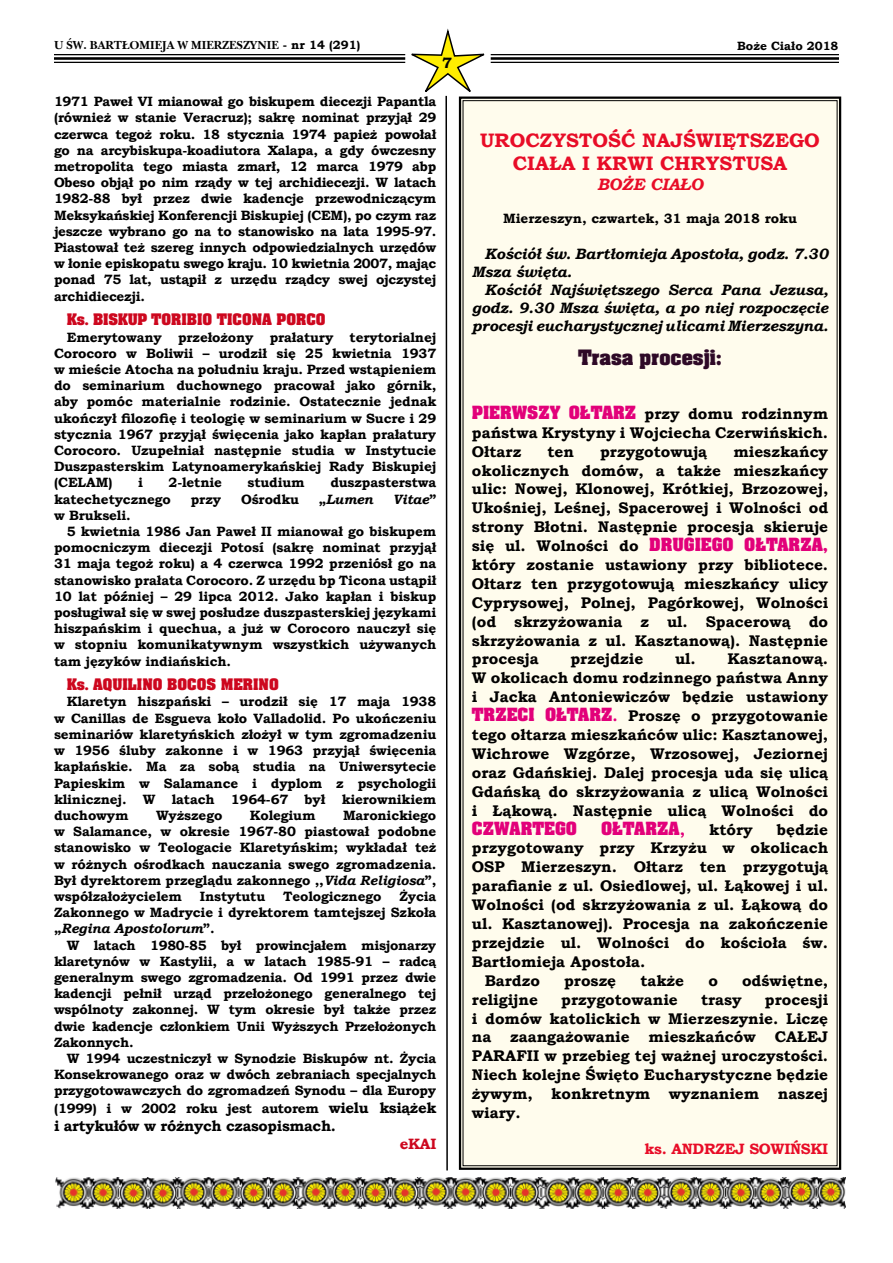
<style>
.page{position:relative;width:893px;height:1263px;background:#fff}
.page>*{position:absolute;margin:0;border:0;box-sizing:border-box;transform-origin:0 0}
.t1{font:700 19.5px/23.4px "Bookman Old Style";color:#e80c27;text-align:center}
.t2{font:700 18px "Aardvark";color:#2e0927}
.t3{font:italic 700 16.5px "Bookman Old Style";color:#e80c27}
.t4{font:700 15.45px/18.9px "Bookman Old Style";color:#000;text-align:justify}
.t5{font:700 15.45px "Aardvark";color:#e2007a}
.t6{font:italic 700 15px/18px "Bookman Old Style";letter-spacing:-.01em;color:#000}
.t7{font:700 15px "Bookman Old Style";letter-spacing:-.02em;color:#000}
.t8{font:700 15px "Bookman Old Style";letter-spacing:-.02em;color:#e80c27}
.t9{font:700 15px "Bookman Old Style";color:#cd071e}
.t10{font:700 13.5px/16.2px "Bookman Old Style";letter-spacing:-.01em;color:#000;text-align:justify}
.t11{font:700 13.5px "Aardvark";color:#cd071e}
.t12{font:italic 700 13.5px "Bookman Old Style";letter-spacing:-.01em;color:#000}
.t13{font:700 12px "Nebraska";color:#000}
.t14{font:700 12px "Bookman Old Style";color:#000}
.s1{font-family:"Bookman Old Style"}
.s2{font-style:normal}
.s3{font-style:italic}
.s4{font-size:15px}
.s5{font-family:"Aardvark";color:#e2007a}
.s6{color:#e2007a}
</style>
<div class="page">
<hr style="left:54px;top:54px;width:351px;height:1px;background:#000">
<hr style="left:54px;top:57px;width:351px;height:3px;background:#000">
<hr style="left:54px;top:62px;width:351px;height:1px;background:#000">
<hr style="left:491px;top:54px;width:348px;height:1px;background:#000">
<hr style="left:491px;top:57px;width:348px;height:3px;background:#000">
<hr style="left:491px;top:62px;width:348px;height:1px;background:#000">
<img style="left:55px;top:1178px;width:790px;height:30px">
<svg style="left:405px;top:28px;width:86px;height:1143px"></svg>
<div style="left:458px;top:95px;width:384px;height:1076px;background:#fffced"></div>
<p class="t13" style="left:54px;top:38px;width:308px">U ŒW. BART£OMIEJA W MIERZESZYNIE <span class="s1">- nr 14 (291)</span></p>
<p class="t14" style="left:737px;top:38px;width:103px">Boże Ciało 2018</p>
<p class="t7" style="left:442px;top:52px;width:11px">7</p>
<p class="t10" style="left:54px;top:93px;width:384px">1971 Paweł VI mianował go biskupem diecezji Papantla (również w stanie Veracruz); sakrę nominat przyjął 29 czerwca tegoż roku. 18 stycznia 1974 papież powołał go na arcybiskupa-koadiutora Xalapa, a gdy ówczesny metropolita tego miasta zmarł, 12 marca 1979 abp Obeso objął po nim rządy w tej archidiecezji. W latach 1982-88 był przez dwie kadencje przewodniczącym Meksykańskiej Konferencji Biskupiej (CEM), po czym raz jeszcze wybrano go na to stanowisko na lata 1995-97.<br>Piastował też szereg innych odpowiedzialnych urzędów w łonie episkopatu swego kraju. 10 kwietnia 2007, mając ponad 75 lat, ustąpił z urzędu rządcy swej ojczystej archidiecezji.</p>
<p class="t11" style="left:67px;top:310px;width:260px">Ks. BISKUP TORIBIO TICONA PORCO</p>
<p class="t10" style="left:54px;top:329px;width:384px;text-indent:13px">Emerytowany przełożony prałatury terytorialnej Corocoro w Boliwii – urodził się 25 kwietnia 1937 w mieście Atocha na południu kraju. Przed wstąpieniem do seminarium duchownego pracował jako górnik, aby pomóc materialnie rodzinie. Ostatecznie jednak ukończył filozofię i teologię w seminarium w Sucre i 29 stycznia 1967 przyjął święcenia jako kapłan prałatury Corocoro. Uzupełniał następnie studia w Instytucie Duszpasterskim Latynoamerykańskiej Rady Biskupiej (CELAM)</p>
<p class="t10" style="left:138px;top:474px;width:6px">i</p>
<p class="t10" style="left:169px;top:474px;width:55px">2-letnie</p>
<p class="t10" style="left:248px;top:474px;width:59px">studium</p>
<p class="t10" style="left:330px;top:474px;width:107px">duszpasterstwa</p>
<p class="t10" style="left:54px;top:491px;width:118px">katechetycznego</p>
<p class="t10" style="left:191px;top:491px;width:32px">przy</p>
<p class="t10" style="left:241px;top:491px;width:60px">Ośrodku</p>
<p class="t12" style="left:319px;top:489px;width:56px"><span class="s2">„</span>Lumen</p>
<p class="t12" style="left:393px;top:489px;width:45px">Vitae<span class="s2">”</span></p>
<p class="t10" style="left:54px;top:507px;width:78px">w Brukseli.</p>
<p class="t10" style="left:67px;top:523px;width:371px">5 kwietnia 1986 Jan Paweł II mianował go biskupem</p>
<p class="t10" style="left:54px;top:539px;width:384px">pomocniczym diecezji Potosí (sakrę nominat przyjął</p>
<p class="t10" style="left:54px;top:555px;width:384px">31 maja tegoż roku) a 4 czerwca 1992 przeniósł go na</p>
<p class="t10" style="left:54px;top:572px;width:384px">stanowisko prałata Corocoro. Z urzędu bp Ticona ustąpił</p>
<p class="t10" style="left:54px;top:588px;width:384px">10 lat później – 29 lipca 2012. Jako kapłan i biskup</p>
<p class="t10" style="left:54px;top:604px;width:384px">posługiwał się w swej posłudze duszpasterskiej językami</p>
<p class="t10" style="left:54px;top:620px;width:384px">hiszpańskim i quechua, a już w Corocoro nauczył się</p>
<p class="t10" style="left:54px;top:636px;width:384px">w stopniu komunikatywnym wszystkich używanych</p>
<p class="t10" style="left:54px;top:653px;width:178px">tam języków indiańskich.</p>
<p class="t11" style="left:67px;top:675px;width:213px">Ks. AQUILINO BOCOS MERINO</p>
<p class="t10" style="left:54px;top:694px;width:384px;text-indent:13px">Klaretyn hiszpański – urodził się 17 maja 1938 w Canillas de Esgueva koło Valladolid. Po ukończeniu seminariów klaretyńskich złożył w tym zgromadzeniu w 1956 śluby zakonne i w 1963 przyjął święcenia kapłańskie. Ma za sobą studia na Uniwersytecie Papieskim w Salamance i dyplom z psychologii klinicznej. W latach 1964-67 był kierownikiem duchowym</p>
<p class="t10" style="left:54px;top:807px;width:384px;text-indent:289px">Maronickiego w Salamance, w okresie 1967-80 piastował podobne stanowisko w Teologacie Klaretyńskim; wykładał też w różnych ośrodkach nauczania swego zgromadzenia.<br>Był dyrektorem przeglądu zakonnego ,,<span class="s3">Vida Religiosa</span>”, współzałożycielem</p>
<p class="t10" style="left:156px;top:807px;width:68px">Wyższego</p>
<p class="t10" style="left:250px;top:807px;width:67px">Kolegium</p>
<p class="t10" style="left:54px;top:888px;width:384px;text-indent:345px">Życia Zakonnego w Madrycie i dyrektorem tamtejszej Szkoła „<span class="s3">Regina Apostolorum</span>”.</p>
<p class="t10" style="left:54px;top:937px;width:384px;text-indent:13px">W latach 1980-85 był prowincjałem misjonarzy klaretynów w Kastylii, a w latach 1985-91 – radcą generalnym swego zgromadzenia. Od 1991 przez dwie kadencji pełnił urząd przełożonego generalnego tej wspólnoty zakonnej. W tym okresie był także przez dwie kadencje członkiem Unii Wyższych Przełożonych Zakonnych.</p>
<p class="t10" style="left:54px;top:1050px;width:384px;text-indent:13px">W 1994 uczestniczył w Synodzie Biskupów nt. Życia Konsekrowanego oraz w dwóch zebraniach specjalnych przygotowawczych do zgromadzeń Synodu – dla Europy</p>
<p class="t10" style="left:54px;top:1100px;width:384px">(1999) i w 2002 roku jest autorem <span class="s4">wielu książek</span></p>
<p class="t7" style="left:54px;top:1115px;width:283px">i artykułów w różnych czasopismach.</p>
<p class="t9" style="left:400px;top:1133px;width:38px">eKAI</p>
<p class="t10" style="left:200px;top:888px;width:67px">Instytutu</p>
<p class="t10" style="left:283px;top:888px;width:100px">Teologicznego</p>
<h1 class="t1" style="left:480px;top:128px;width:341px">UROCZYSTOŚĆ NAJŚWIĘTSZEGO<br>CIAŁA I KRWI CHRYSTUSA</h1>
<p class="t3" style="left:597px;top:172px;width:107px">BOŻE CIAŁO</p>
<p class="t10" style="left:503px;top:210px;width:296px">Mierzeszyn, czwartek, 31 maja 2018 roku</p>
<p class="t6" style="left:472px;top:244px;width:358px;text-indent:13px">Kościół św. Bartłomieja Apostoła, godz. 7.30<br>Msza święta.</p>
<p class="t6" style="left:472px;top:280px;width:358px;text-align:justify;text-indent:13px">Kościół Najświętszego Serca Pana Jezusa, godz. 9.30 Msza święta, a po niej rozpoczęcie procesji eucharystycznej ulicami Mierzeszyna.</p>
<h2 class="t2" style="left:578px;top:345px;width:145px">Trasa procesji:</h2>
<p class="t4" style="left:472px;top:404px;width:358px"><span class="s5">PIERWSZY OŁTARZ</span> przy domu rodzinnym państwa Krystyny i Wojciecha Czerwińskich.<br>Ołtarz</p>
<p class="t4" style="left:472px;top:442px;width:358px;text-indent:261px">mieszkańcy okolicznych domów, a także mieszkańcy ulic: Nowej, Klonowej, Krótkiej, Brzozowej, Ukośniej, Leśnej, Spacerowej i Wolności od strony Błotni. Następnie procesja skieruje się ul. Wolności do <span class="s5">DRUGIEGO OŁTARZA, </span>który zostanie ustawiony przy bibliotece.<br>Ołtarz ten przygotowują mieszkańcy ulicy Cyprysowej, Polnej, Pagórkowej, Wolności (od skrzyżowania z ul. Spacerową do skrzyżowania z ul. Kasztanową). Następnie procesja</p>
<p class="t4" style="left:547px;top:442px;width:28px">ten</p>
<p class="t4" style="left:600px;top:442px;width:109px">przygotowują</p>
<p class="t4" style="left:472px;top:650px;width:358px;text-indent:203px">ul. Kasztanową.<br>W okolicach domu rodzinnego państwa Anny i Jacka Antoniewiczów będzie ustawiony <span class="s5">TRZECI OŁTARZ</span><span class="s6">.</span> Proszę o przygotowanie tego ołtarza mieszkańców ulic: Kasztanowej, Wichrowe Wzgórze, Wrzosowej, Jeziornej oraz Gdańskiej. Dalej procesja uda się ulicą Gdańską do skrzyżowania z ulicą Wolności i Łąkową. Następnie ulicą Wolności do</p>
<p class="t5" style="left:472px;top:817px;width:107px">CZWARTEGO</p>
<p class="t5" style="left:601px;top:817px;width:85px">OŁTARZA<span class="s1">,</span></p>
<p class="t4" style="left:709px;top:820px;width:45px">który</p>
<p class="t4" style="left:777px;top:820px;width:53px">będzie</p>
<p class="t4" style="left:472px;top:838px;width:358px">przygotowany przy Krzyżu w okolicach</p>
<p class="t4" style="left:472px;top:857px;width:358px">OSP Mierzeszyn. Ołtarz ten przygotują</p>
<p class="t4" style="left:472px;top:876px;width:358px">parafianie z ul. Osiedlowej, ul. Łąkowej i ul.</p>
<p class="t4" style="left:472px;top:895px;width:358px">Wolności (od skrzyżowania z ul. Łąkową do</p>
<p class="t4" style="left:472px;top:914px;width:358px">ul. Kasztanowej). Procesja na zakończenie</p>
<p class="t4" style="left:472px;top:933px;width:358px">przejdzie ul. Wolności do kościoła św.</p>
<p class="t4" style="left:472px;top:952px;width:175px">Bartłomieja Apostoła.</p>
<p class="t4" style="left:485px;top:971px;width:57px">Bardzo</p>
<p class="t4" style="left:564px;top:971px;width:54px">proszę</p>
<p class="t4" style="left:640px;top:971px;width:45px">także</p>
<p class="t4" style="left:708px;top:971px;width:11px">o</p>
<p class="t4" style="left:742px;top:971px;width:88px">odświętne,</p>
<p class="t4" style="left:472px;top:990px;width:68px">religijne</p>
<p class="t4" style="left:561px;top:990px;width:118px">przygotowanie</p>
<p class="t4" style="left:701px;top:990px;width:42px">trasy</p>
<p class="t4" style="left:570px;top:650px;width:74px">przejdzie</p>
<p class="t4" style="left:472px;top:990px;width:358px;text-indent:293px">procesji i domów katolickich w Mierzeszynie. Liczę na zaangażowanie mieszkańców CAŁEJ PARAFII w przebieg tej ważnej uroczystości.<br>Niech kolejne Święto Eucharystyczne będzie żywym, konkretnym wyznaniem naszej wiary.</p>
<p class="t8" style="left:645px;top:1138px;width:185px">ks. ANDRZEJ SOWIŃSKI</p>
</div>
